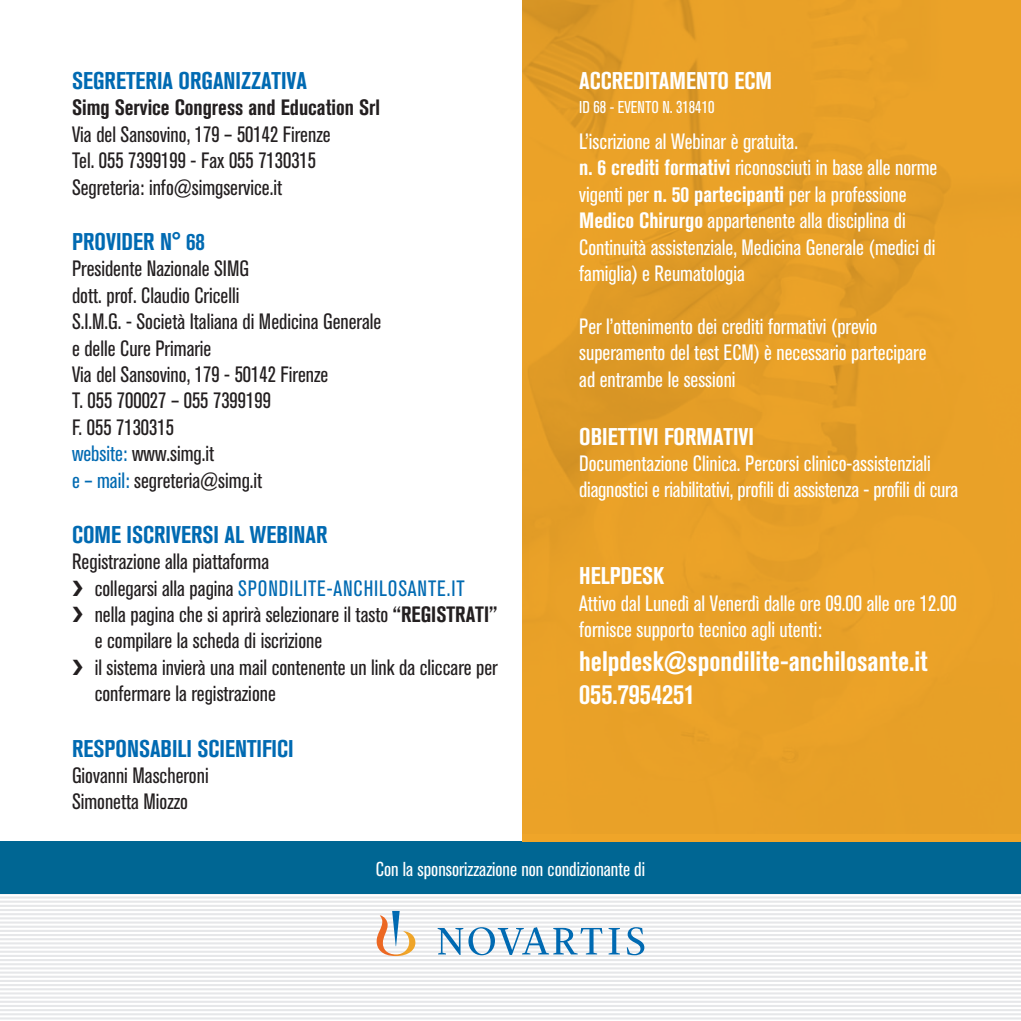
<style>
.page{position:relative;width:1021px;height:1021px;background:#fff}
.page>*{position:absolute;margin:0;border:0;box-sizing:border-box;transform-origin:0 0}
.t1{font:700 condensed 28px/33.6px "Akzidenz Grotesk BQ";color:#fff}
.t2{font:700 condensed 24px "Akzidenz Grotesk BQ";color:#006ab2}
.t3{font:700 condensed 24px "Akzidenz Grotesk BQ";color:#fff}
.t4{font:condensed 22px/26.4px "Akzidenz Grotesk BQ";color:#231f20}
.t5{font:condensed 22px/26.4px "Akzidenz Grotesk BQ";color:#fff}
.t6{font:700 condensed 22px "Akzidenz Grotesk BQ";color:#231f20}
.t7{font:condensed 20px "Akzidenz Grotesk BQ";color:#fff}
.t8{font:condensed 17px "Akzidenz Grotesk BQ";color:#fff}
.s1{color:#006ab2}
.s2{font-weight:700}
</style>
<div class="page">
<hr style="left:0;top:1020px;width:1020px;height:1px;background:#e6e7e9">
<hr style="left:0;top:1017px;width:1020px;height:2px;background:#e6e7e9">
<hr style="left:0;top:1013px;width:1020px;height:2px;background:#e6e7e9">
<hr style="left:0;top:1009px;width:1020px;height:2px;background:#e6e7e9">
<hr style="left:0;top:1004px;width:1020px;height:2px;background:#e6e7e9">
<hr style="left:0;top:1000px;width:1020px;height:2px;background:#e6e7e9">
<hr style="left:0;top:996px;width:1020px;height:2px;background:#e6e7e9">
<hr style="left:0;top:992px;width:1020px;height:2px;background:#e6e7e9">
<hr style="left:0;top:988px;width:1020px;height:2px;background:#e6e7e9">
<hr style="left:0;top:984px;width:1020px;height:2px;background:#e6e7e9">
<hr style="left:0;top:979px;width:1020px;height:2px;background:#e6e7e9">
<hr style="left:0;top:975px;width:1020px;height:2px;background:#e6e7e9">
<hr style="left:0;top:971px;width:1020px;height:2px;background:#e6e7e9">
<hr style="left:0;top:967px;width:1020px;height:2px;background:#e6e7e9">
<hr style="left:0;top:963px;width:1020px;height:2px;background:#e6e7e9">
<hr style="left:0;top:959px;width:1020px;height:2px;background:#e6e7e9">
<hr style="left:0;top:954px;width:1020px;height:2px;background:#e6e7e9">
<hr style="left:0;top:950px;width:1020px;height:2px;background:#e6e7e9">
<hr style="left:0;top:946px;width:1020px;height:2px;background:#e6e7e9">
<hr style="left:0;top:942px;width:1020px;height:2px;background:#e6e7e9">
<hr style="left:0;top:938px;width:1020px;height:2px;background:#e6e7e9">
<hr style="left:0;top:934px;width:1020px;height:2px;background:#e6e7e9">
<hr style="left:0;top:929px;width:1020px;height:2px;background:#e6e7e9">
<hr style="left:0;top:925px;width:1020px;height:2px;background:#e6e7e9">
<hr style="left:0;top:921px;width:1020px;height:2px;background:#e6e7e9">
<hr style="left:0;top:917px;width:1020px;height:2px;background:#e6e7e9">
<hr style="left:0;top:913px;width:1020px;height:2px;background:#e6e7e9">
<hr style="left:0;top:909px;width:1020px;height:2px;background:#e6e7e9">
<hr style="left:0;top:904px;width:1020px;height:2px;background:#e6e7e9">
<hr style="left:0;top:900px;width:1020px;height:2px;background:#e6e7e9">
<hr style="left:0;top:896px;width:1020px;height:2px;background:#e6e7e9">
<hr style="left:0;top:892px;width:1020px;height:2px;background:#e6e7e9">
<div style="left:0;top:841px;width:1020px;height:52px;background:#006693"></div>
<svg style="left:376px;top:910px;width:268px;height:46px"></svg>
<img style="left:522px;top:0;width:498px;height:833px">
<p class="t2" style="left:72px;top:67px;width:236px">SEGRETERIA ORGANIZZATIVA</p>
<p class="t6" style="left:72px;top:95px;width:310px">Simg Service Congress and Education Srl</p>
<p class="t4" style="left:72px;top:121px;width:260px">Via del Sansovino, 179 – 50142 Firenze<br>Tel. 055 7399199 - Fax 055 7130315<br>Segreteria: info@simgservice.it</p>
<p class="t2" style="left:72px;top:228px;width:134px">PROVIDER N° 68</p>
<p class="t4" style="left:72px;top:256px;width:311px">Presidente Nazionale SIMG<br>dott. prof. Claudio Cricelli<br>S.I.M.G. - Società Italiana di Medicina Generale e delle Cure Primarie<br>Via del Sansovino, 179 - 50142 Firenze<br>T. 055 700027 – 055 7399199<br>F. 055 7130315<br><span class="s1">website:</span> www.simg.it<br><span class="s1">e – mail:</span> segreteria@simg.it</p>
<p class="t2" style="left:72px;top:520px;width:257px">COME ISCRIVERSI AL WEBINAR</p>
<p class="t4" style="left:95px;top:549px;width:404px;text-indent:-23px">Registrazione alla piattaforma<br>collegarsi alla pagina <span class="s1">SPONDILITE-ANCHILOSANTE.IT </span>nella pagina che si aprirà selezionare il tasto <span class="s2">“REGISTRATI” </span>e compilare la scheda di iscrizione<br>il sistema invierà una mail contenente un link da cliccare per confermare la registrazione</p>
<p class="t2" style="left:72px;top:734px;width:223px">RESPONSABILI SCIENTIFICI</p>
<p class="t4" style="left:72px;top:762px;width:138px">Giovanni Mascheroni<br>Simonetta Miozzo</p>
<p class="t3" style="left:579px;top:67px;width:194px">ACCREDITAMENTO ECM</p>
<p class="t8" style="left:579px;top:98px;width:137px">ID 68 - EVENTO N. 318410</p>
<p class="t5" style="left:579px;top:129px;width:359px">L’iscrizione al Webinar è gratuita.<br><span class="s2">n. 6 crediti formativi</span> riconosciuti in base alle norme vigenti per <span class="s2">n. 50 partecipanti</span> per la professione <span class="s2">Medico Chirurgo</span> appartenente alla disciplina di Continuità assistenziale, Medicina Generale (medici di famiglia) e Reumatologia</p>
<p class="t5" style="left:579px;top:313px;width:349px">Per l’ottenimento dei crediti formativi (previo superamento del test ECM) è necessario partecipare ad entrambe le sessioni</p>
<p class="t3" style="left:579px;top:422px;width:176px">OBIETTIVI FORMATIVI</p>
<p class="t5" style="left:579px;top:450px;width:380px">Documentazione Clinica. Percorsi clinico-assistenziali diagnostici e riabilitativi, profili di assistenza - profili di cura</p>
<p class="t3" style="left:579px;top:562px;width:86px">HELPDESK</p>
<p class="t5" style="left:579px;top:590px;width:379px">Attivo dal Lunedì al Venerdì dalle ore 09.00 alle ore 12.00 fornisce supporto tecnico agli utenti:</p>
<p class="t1" style="left:579px;top:644px;width:350px">helpdesk@spondilite-anchilosante.it<br>055.7954251</p>
<p class="t7" style="left:376px;top:857px;width:271px">Con la sponsorizzazione non condizionante di</p>
</div>
